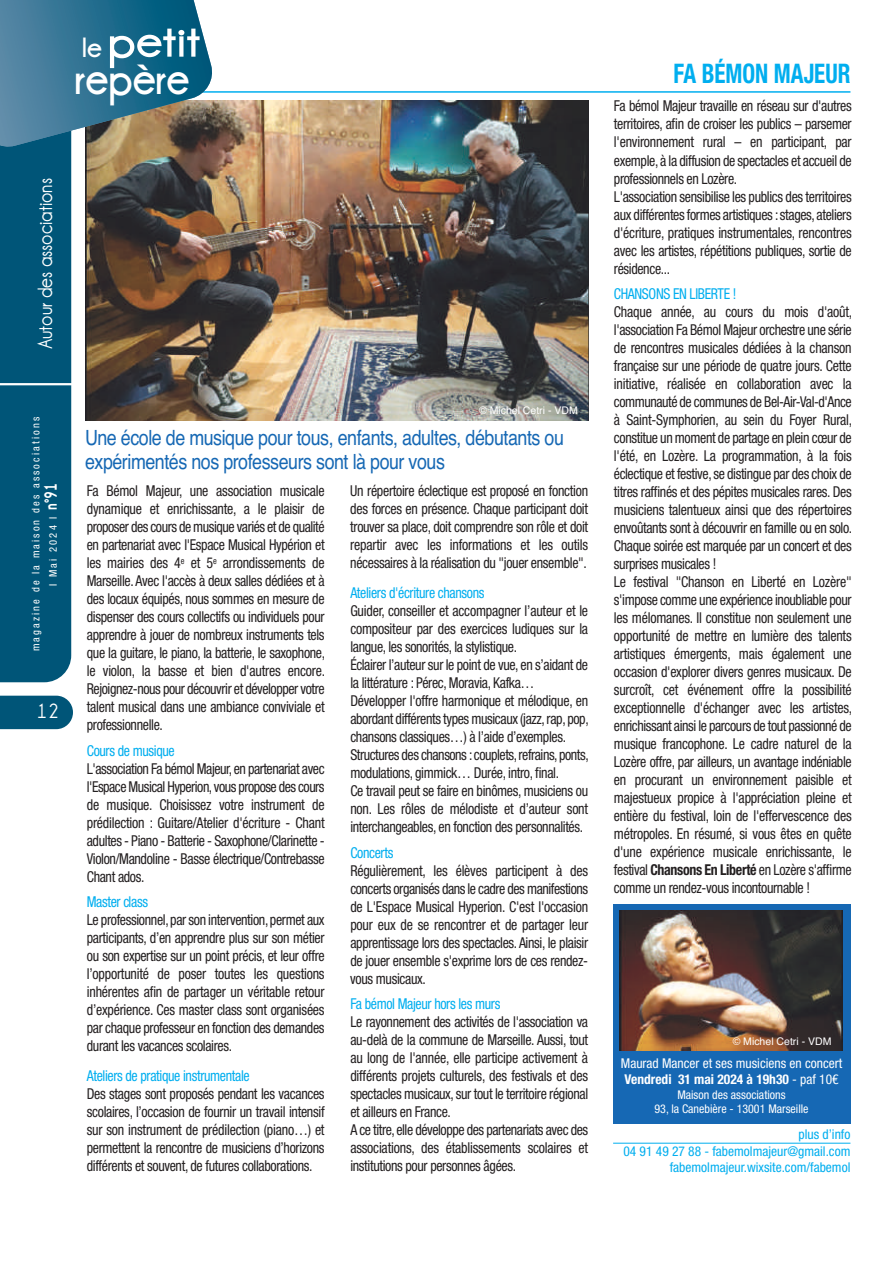
<style>
.page{position:relative;width:893px;height:1263px;background:#fff}
.page>*{position:absolute;margin:0;border:0;box-sizing:border-box;transform-origin:0 0}
.t1{font:46.5px/37.5px "Champagne&Limousines Thick";color:#fff;scale:1.1 1}
.t2{font:700 condensed 27px "Helvetica Neue LT Std";color:#00aeef;scale:.85 1}
.t3{font:21px/24px "Helvetica";letter-spacing:-.025em;color:#1668b4;scale:.85 1}
.t4{font:700 21px "Champagne&Limousines";color:#fff;scale:.9 1}
.t5{font:700 21px "Champagne&Limousines";color:#fff}
.t6{font:condensed 15px/18px "Helvetica Neue LT Std";letter-spacing:-.025em;color:#231f20;text-align:justify;scale:.93 1}
.t7{font:condensed 15px "Helvetica Neue LT Std";letter-spacing:-.025em;color:#00aeef;scale:.93 1}
.t8{font:condensed 13.5px/16.2px "Helvetica Neue LT Std";color:#00aeef;text-align:right}
.t9{font:condensed 13.5px/16.2px "Helvetica Neue LT Std";color:#fff}
.t10{font:condensed 12px/14.4px "Helvetica Neue LT Std";color:#fff;text-align:center}
.t11{font:condensed 10.5px/17.4px "Helvetica Neue LT Std";letter-spacing:.2em;color:#fff;text-align:center}
.t12{font:10.5px "Helvetica";color:#fff}
.s1{font-size:28.5px}
.s2{font-family:"Champagne&Limousines Thick";font-weight:700;font-stretch:normal;font-size:18px}
.s3{font-weight:700}
</style>
<div class="page">
<img style="left:85px;top:101px;width:503px;height:320px">
<hr style="left:73px;top:91px;width:777px;height:2px;background:#00aeef">
<hr style="left:613px;top:1143px;width:237px;height:1px;background:#00aeef">
<div style="left:0;top:149px;width:71px;height:533px;background:#005578"></div>
<div style="left:0;top:696px;width:73px;height:33px;background:#005578"></div>
<svg style="left:0;top:0;width:215px;height:149px;background:#41768b"></svg>
<hr style="left:0;top:383px;width:72px;height:2px;background:#fff">
<div style="left:613px;top:904px;width:237px;height:220px;background:#1668b4"></div>
<img style="left:620px;top:910px;width:223px;height:140px">
<h1 class="t1" style="left:75px;top:22px;width:116px"><span class="s1">le</span> petit repère</h1>
<h3 class="t4" style="left:33px;top:349px;width:192px;rotate:-90deg">Autour des associations</h3>
<p class="t11" style="left:28px;top:651px;width:236px;rotate:-90deg">magazine de la maison des associations<br>I Mai 2024 I <span class="s2">n°91</span></p>
<h3 class="t5" style="left:37px;top:698px;width:24px">12</h3>
<p class="t12" style="left:479px;top:404px;width:100px">© Michel Cetri - VDM</p>
<h3 class="t3" style="left:85px;top:426px;width:565px">Une école de musique pour tous, enfants, adultes, débutants ou expérimentés nos professeurs sont là pour vous</h3>
<p class="t6" style="left:87px;top:483px;width:258px">Fa Bémol Majeur, une association musicale dynamique et enrichissante, a le plaisir de proposer des cours de musique variés et de qualité en partenariat avec l'Espace Musical Hypérion et les mairies des 4<sup>e</sup> et 5<sup>e</sup> arrondissements de Marseille. Avec l'accès à deux salles dédiées et à des locaux équipés, nous sommes en mesure de dispenser des cours collectifs ou individuels pour apprendre à jouer de nombreux instruments tels que la guitare, le piano, la batterie, le saxophone, le violon, la basse et bien d'autres encore.<br>Rejoignez-nous pour découvrir et développer votre talent musical dans une ambiance conviviale et professionnelle.</p>
<p class="t7" style="left:87px;top:745px;width:96px">Cours de musique</p>
<p class="t6" style="left:87px;top:760px;width:257px">L'association Fa bémol Majeur,en partenariat avec l'Espace Musical Hyperion, vous propose des cours de musique. Choisissez votre instrument de prédilection : Guitare/Atelier d'écriture - Chant adultes - Piano - Batterie - Saxophone/Clarinette - Violon/Mandoline - Basse électrique/Contrebasse Chant ados.</p>
<p class="t7" style="left:87px;top:896px;width:67px">Master class</p>
<p class="t6" style="left:87px;top:912px;width:257px">Le professionnel, par son intervention, permet aux participants, d’en apprendre plus sur son métier ou son expertise sur un point précis, et leur offre l’opportunité de poser toutes les questions inhérentes afin de partager un véritable retour d’expérience. Ces master class sont organisées par chaque professeur en fonction des demandes durant les vacances scolaires.</p>
<p class="t7" style="left:87px;top:1070px;width:177px">Ateliers de pratique instrumentale</p>
<p class="t6" style="left:87px;top:1086px;width:257px">Des stages sont proposés pendant les vacances scolaires, l’occasion de fournir un travail intensif sur son instrument de prédilection (piano…) et permettent la rencontre de musiciens d’horizons différents et souvent, de futures collaborations.</p>
<p class="t6" style="left:350px;top:483px;width:257px">Un répertoire éclectique est proposé en fonction des forces en présence. Chaque participant doit trouver sa place, doit comprendre son rôle et doit repartir avec les informations et les outils nécessaires à la réalisation du "jouer ensemble".</p>
<p class="t7" style="left:350px;top:587px;width:146px">Ateliers d'écriture chansons</p>
<p class="t6" style="left:350px;top:603px;width:258px;text-align:left">Guider, conseiller et accompagner l’auteur et le compositeur par des exercices ludiques sur la langue, les sonorités, la stylistique.<br>éclairer l’auteur sur le point de vue, en s’aidant de la littérature : Pérec, Moravia, Kafka… Développer l'offre harmonique et mélodique, en abordant différents types musicaux (jazz,rap,pop, chansons classiques…) à l’aide d’exemples.<br>Structures des chansons : couplets,refrains,ponts, modulations, gimmick… Durée, intro, final.<br>Ce travail peut se faire en binômes, musiciens ou non. Les rôles de mélodiste et d’auteur sont interchangeables, en fonction des personnalités.</p>
<p class="t7" style="left:350px;top:847px;width:48px">Concerts</p>
<p class="t6" style="left:350px;top:862px;width:257px">Régulièrement, les élèves participent à des concerts organisés dans le cadre des manifestions de L'Espace Musical Hyperion. C'est l'occasion pour eux de se rencontrer et de partager leur apprentissage lors des spectacles. Ainsi, le plaisir de jouer ensemble s'exprime lors de ces rendez&shy;vous musicaux.</p>
<p class="t7" style="left:350px;top:998px;width:163px">Fa bémol Majeur hors les murs</p>
<p class="t6" style="left:350px;top:1014px;width:257px;text-align:left">Le rayonnement des activités de l'association va au-delà de la commune de Marseille. Aussi, tout au long de l'année, elle participe activement à différents projets culturels, des festivals et des spectacles musicaux, sur tout le territoire régional et ailleurs en France.<br>A ce titre, elle développe des partenariats avec des associations, des établissements scolaires et institutions pour personnes âgées.</p>
<h2 class="t2" style="left:674px;top:64px;width:209px">Fa bémon majeuR</h2>
<p class="t6" style="left:614px;top:98px;width:257px;text-align:left">Fa bémol Majeur travaille en réseau sur d'autres territoires, afin de croiser les publics – parsemer l'environnement rural – en participant, par exemple, à la diffusion de spectacles et accueil de professionnels en Lozère.<br>L'association sensibilise les publics des territoires aux différentes formes artistiques : stages, ateliers d'écriture, pratiques instrumentales, rencontres avec les artistes, répétitions publiques, sortie de résidence...</p>
<p class="t7" style="left:614px;top:288px;width:133px">CHANSONS EN LIBERTE !</p>
<p class="t6" style="left:614px;top:304px;width:258px;text-align:left">Chaque année, au cours du mois d'août, l'association Fa Bémol Majeur orchestre une série de rencontres musicales dédiées à la chanson française sur une période de quatre jours. Cette initiative, réalisée en collaboration avec la communauté de communes de Bel-Air-Val-d'Ance à Saint-Symphorien, au sein du Foyer Rural, constitue un moment de partage en plein cœur de l'été, en Lozère. La programmation, à la fois éclectique et festive, se distingue par des choix de titres raffinés et des pépites musicales rares. Des musiciens talentueux ainsi que des répertoires envoûtants sont à découvrir en famille ou en solo.<br>Chaque soirée est marquée par un concert et des surprises musicales !<br>Le festival "Chanson en Liberté en Lozère" s'impose comme une expérience inoubliable pour les mélomanes. Il constitue non seulement une opportunité de mettre en lumière des talents artistiques émergents, mais également une occasion d'explorer divers genres musicaux. De surcroît, cet événement offre la possibilité exceptionnelle d'échanger avec les artistes, enrichissant ainsi le parcours de tout passionné de musique francophone. Le cadre naturel de la Lozère offre, par ailleurs, un avantage indéniable en procurant un environnement paisible et majestueux propice à l'appréciation pleine et entière du festival, loin de l'effervescence des métropoles. En résumé, si vous êtes en quête d'une expérience musicale enrichissante, le festival <span class="s3">chansons en Liberté</span> en Lozère s'affirme comme un rendez-vous incontournable !</p>
<p class="t12" style="left:733px;top:1036px;width:100px">© Michel Cetri - VDM</p>
<p class="t9" style="left:621px;top:1056px;width:223px">Maurad Mancer et ses musiciens en concert<br><span class="s3">Vendredi 31 mai 2024 à 19h30</span> - paf 10€</p>
<p class="t10" style="left:654px;top:1088px;width:156px">Maison des associations<br>93, la Canebière - 13001 Marseille</p>
<p class="t8" style="left:623px;top:1127px;width:228px">plus d’info<br>04 91 49 27 88 - fabemolmajeur@gmail.com fabemolmajeur.wixsite.com/fabemol</p>
</div>
